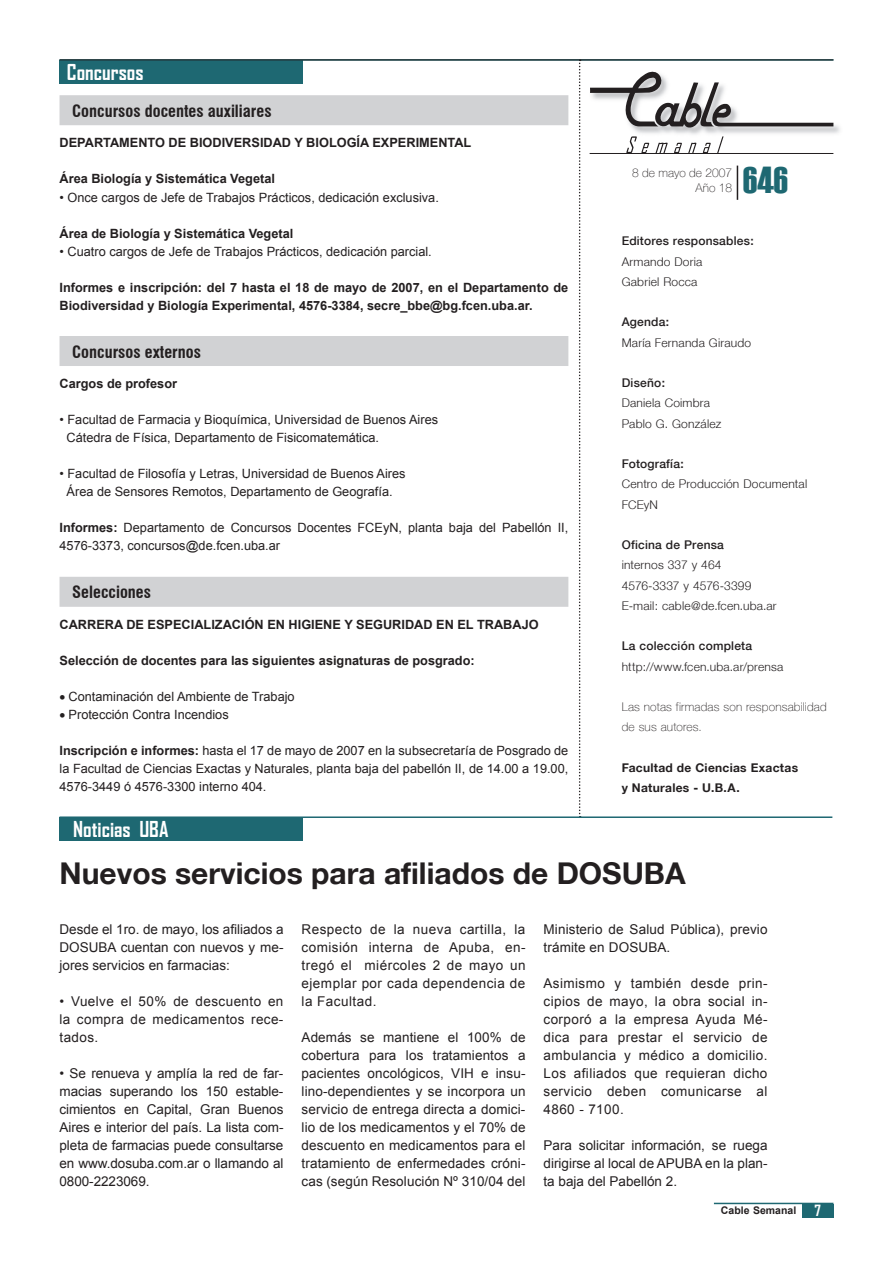
<style>
.page{position:relative;width:893px;height:1263px;background:#fff}
.page>*{position:absolute;margin:0;border:0;box-sizing:border-box;transform-origin:0 0}
.t1{font:37.5px "Haettenschweiler";color:#1e6872}
.t2{font:700 30px "Helvetica Neue";color:#231f20}
.t3{font:700 21px "Agency FB";color:#fff}
.t4{font:700 condensed 16.5px "Swiss 721 BT";color:#231f20}
.t5{font:13.5px/18px "Arial";letter-spacing:.01em;color:#231f20;text-align:justify}
.t6{font:12.75px/18px "Arial";color:#231f20}
.t7{font:700 12.75px/18px "Arial";color:#231f20}
.t8{font:300 12px/20.2px "Helvetica Neue";letter-spacing:.015em;color:#231f20}
.t9{font:500 12px "Helvetica Neue";letter-spacing:.015em;color:#231f20}
.t10{font:100 12px/14.4px "Helvetica Neue";letter-spacing:.01em;color:#231f20;text-align:right}
.t11{font:700 12px/20.2px "Helvetica Neue";letter-spacing:.025em;color:#231f20}
.t12{font:700 10.5px "Arial";color:#231f20}
.s1{font-weight:700}
.s2{font-family:"Agency FB";font-size:15px;color:#fff}
</style>
<div class="page">
<div style="left:802px;top:1204px;width:31px;height:13px;background:#1e6872"></div>
<hr style="left:714px;top:1203px;width:119px;height:1px;background:#1e6872">
<hr style="left:60px;top:59px;width:773px;height:2px;background:#1e6872">
<div style="left:60px;top:61px;width:243px;height:23px;background:#1e6872"></div>
<svg style="left:579px;top:62px;width:2px;height:753px"></svg>
<hr style="left:737px;top:166px;width:1px;height:34px;background:#231f20">
<svg style="left:590px;top:71px;width:243px;height:57px"></svg>
<hr style="left:590px;top:153px;width:243px;height:1px;background:#231f20">
<svg style="left:626px;top:136px;width:98px;height:17px"></svg>
<hr style="left:60px;top:60px;width:773px;height:1px;background:#231f20">
<hr style="left:60px;top:816px;width:772px;height:2px;background:#1e6872">
<div style="left:60px;top:817px;width:243px;height:24px;background:#1e6872"></div>
<div style="left:60px;top:95px;width:508px;height:30px;background:#d1d2d4"></div>
<div style="left:60px;top:336px;width:508px;height:30px;background:#d1d2d4"></div>
<div style="left:60px;top:577px;width:508px;height:30px;background:#d1d2d4"></div>
<h3 class="t3" style="left:67px;top:59px;width:78px">Concursos</h3>
<p class="t4" style="left:72px;top:101px;width:201px">Concursos docentes auxiliares</p>
<p class="t7" style="left:60px;top:134px;width:413px">DEPARTAMENTO DE BIODIVERSIDAD Y BIOLOGÍA EXPERIMENTAL</p>
<p class="t7" style="left:60px;top:170px;width:217px">Área Biología y Sistemática Vegetal</p>
<p class="t6" style="left:60px;top:188px;width:381px">• Once cargos de Jefe de Trabajos Prácticos, dedicación exclusiva.</p>
<p class="t7" style="left:60px;top:224px;width:235px">Área de Biología y Sistemática Vegetal</p>
<p class="t6" style="left:60px;top:242px;width:374px">• Cuatro cargos de Jefe de Trabajos Prácticos, dedicación parcial.</p>
<p class="t7" style="left:60px;top:278px;width:510px">Informes e inscripción: del 7 hasta el 18 de mayo de 2007, en el Departamento de<br>Biodiversidad y Biología Experimental, 4576-3384, secre_bbe@bg.fcen.uba.ar.</p>
<p class="t4" style="left:72px;top:342px;width:130px">Concursos externos</p>
<p class="t7" style="left:60px;top:375px;width:119px">Cargos de profesor</p>
<p class="t6" style="left:67px;top:411px;width:373px;text-indent:-7px">• Facultad de Farmacia y Bioquímica, Universidad de Buenos Aires<br>Cátedra de Física, Departamento de Fisicomatemática.</p>
<p class="t6" style="left:60px;top:465px;width:348px;text-align:center">• Facultad de Filosofía y Letras, Universidad de Buenos Aires<br>Área de Sensores Remotos, Departamento de Geografía.</p>
<p class="t6" style="left:60px;top:519px;width:510px"><span class="s1">Informes:</span> Departamento de Concursos Docentes FCEyN, planta baja del Pabellón II,<br>4576-3373, concursos@de.fcen.uba.ar</p>
<p class="t4" style="left:72px;top:582px;width:80px">Selecciones</p>
<p class="t7" style="left:60px;top:616px;width:481px">CARRERA DE ESPECIALIZACIÓN EN HIGIENE Y SEGURIDAD EN EL TRABAJO</p>
<p class="t7" style="left:60px;top:652px;width:417px">Selección de docentes para las siguientes asignaturas de posgrado:</p>
<p class="t6" style="left:60px;top:688px;width:237px">• Contaminación del Ambiente de Trabajo</p>
<p class="t6" style="left:60px;top:706px;width:171px">• Protección Contra Incendios</p>
<p class="t6" style="left:60px;top:742px;width:510px;text-align:justify"><span class="s1">Inscripción e informes:</span> hasta el 17 de mayo de 2007 en la subsecretaría de Posgrado de la Facultad de Ciencias Exactas y Naturales, planta baja del pabellón II, de 14.00 a 19.00, 4576-3449 ó 4576-3300 interno 404.</p>
<h3 class="t3" style="left:73px;top:816px;width:97px">Noticias UBA</h3>
<p class="t10" style="left:632px;top:166px;width:101px">8 de mayo de 2007<br>Año 18</p>
<h1 class="t1" style="left:743px;top:155px;width:46px">646</h1>
<p class="t9" style="left:622px;top:234px;width:134px">Editores responsables:</p>
<p class="t8" style="left:622px;top:251px;width:82px">Armando Doria<br>Gabriel Rocca</p>
<p class="t9" style="left:622px;top:315px;width:49px">Agenda:</p>
<p class="t8" style="left:622px;top:332px;width:131px">María Fernanda Giraudo</p>
<p class="t9" style="left:622px;top:376px;width:45px">Diseño:</p>
<p class="t8" style="left:622px;top:393px;width:101px">Daniela Coimbra<br>Pablo G. González</p>
<p class="t9" style="left:622px;top:457px;width:64px">Fotografía:</p>
<p class="t8" style="left:622px;top:474px;width:187px">Centro de Producción Documental<br>FCEyN</p>
<p class="t9" style="left:622px;top:538px;width:104px">Oficina de Prensa</p>
<p class="t8" style="left:622px;top:555px;width:157px">internos 337 y 464<br>4576-3337 y 4576-3399<br>E-mail: cable@de.fcen.uba.ar</p>
<p class="t9" style="left:622px;top:639px;width:132px">La colección completa</p>
<p class="t8" style="left:622px;top:656px;width:163px">http://www.fcen.uba.ar/prensa</p>
<p class="t10" style="left:622px;top:697px;width:207px;line-height:20.2px;text-align:left">Las notas firmadas son responsabilidad de sus autores.</p>
<p class="t11" style="left:622px;top:757px;width:178px">Facultad de Ciencias Exactas y Naturales - U.B.A.</p>
<h2 class="t2" style="left:60px;top:855px;width:628px">Nuevos servicios para afiliados de DOSUBA</h2>
<p class="t5" style="left:60px;top:920px;width:225px">Desde el 1ro. de mayo, los afiliados a DOSUBA cuentan con nuevos y me&shy;jores servicios en farmacias:</p>
<p class="t5" style="left:60px;top:992px;width:225px">• Vuelve el 50% de descuento en la compra de medicamentos rece&shy;tados.</p>
<p class="t5" style="left:60px;top:1064px;width:225px">• Se renueva y amplía la red de far&shy;macias superando los 150 estable&shy;cimientos en Capital, Gran Buenos Aires e interior del país. La lista com&shy;pleta de farmacias puede consultarse en www.dosuba.com.ar o llamando al 0800-2223069.</p>
<p class="t5" style="left:302px;top:920px;width:225px">Respecto de la nueva cartilla, la comisión interna de Apuba, en&shy;tregó el miércoles 2 de mayo un ejemplar por cada dependencia de la Facultad.</p>
<p class="t5" style="left:302px;top:1028px;width:225px">Además se mantiene el 100% de cobertura para los tratamientos a pacientes oncológicos, VIH e insu&shy;lino-dependientes y se incorpora un servicio de entrega directa a domici&shy;lio de los medicamentos y el 70% de descuento en medicamentos para el tratamiento de enfermedades cróni&shy;cas (según Resolución Nº 310/04 del</p>
<p class="t5" style="left:544px;top:920px;width:225px">Ministerio de Salud Pública), previo trámite en DOSUBA.</p>
<p class="t5" style="left:544px;top:974px;width:225px">Asimismo y también desde prin&shy;cipios de mayo, la obra social in&shy;corporó a la empresa Ayuda Mé&shy;dica para prestar el servicio de ambulancia y médico a domicilio.<br>Los afiliados que requieran dicho servicio deben comunicarse al 4860 - 7100.</p>
<p class="t5" style="left:544px;top:1136px;width:225px">Para solicitar información, se ruega dirigirse al local de APUBA en la plan&shy;ta baja del Pabellón 2.</p>
<p class="t12" style="left:721px;top:1204px;width:101px">Cable Semanal <span class="s2">7</span></p>
</div>
